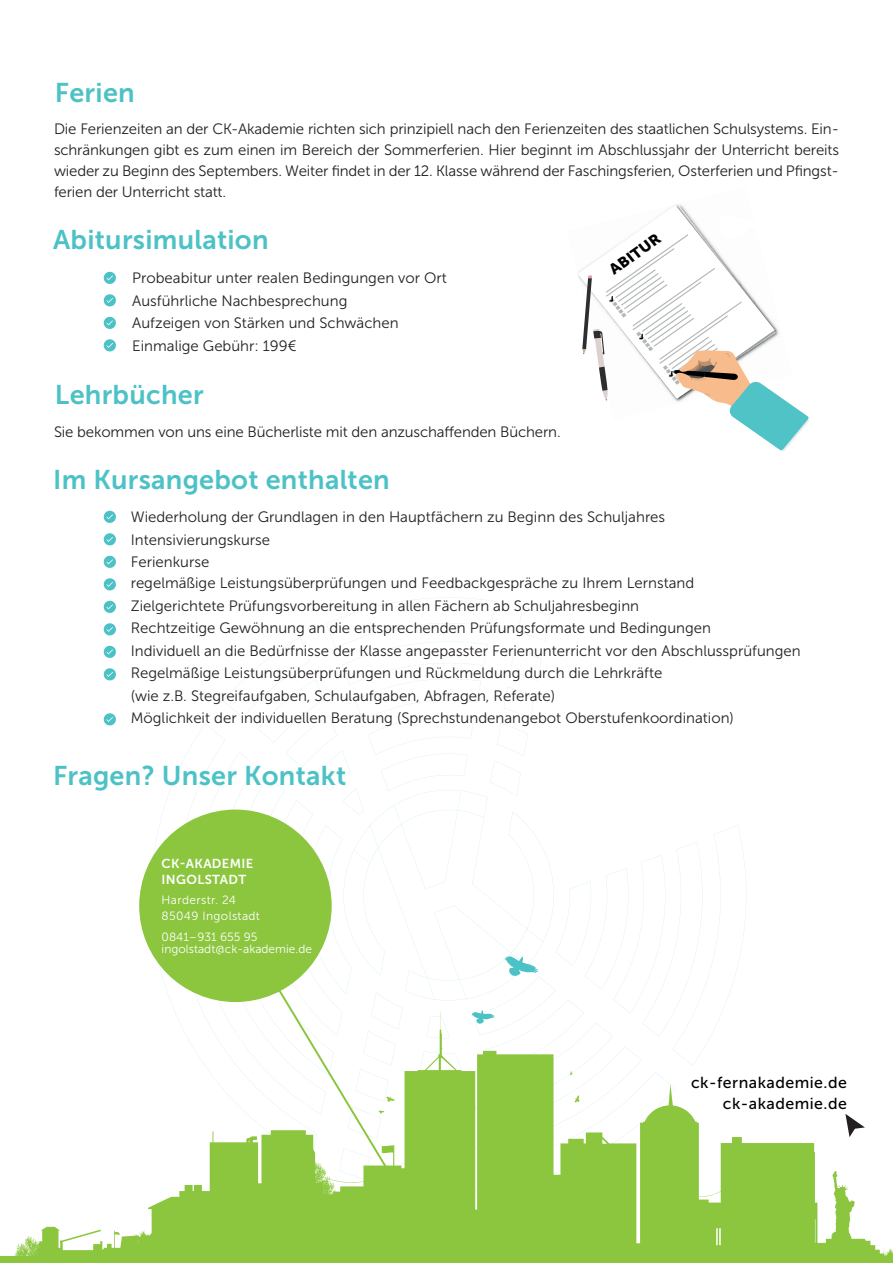
<style>
.page{position:relative;width:893px;height:1263px;background:#fff}
.page>*{position:absolute;margin:0;border:0;box-sizing:border-box;transform-origin:0 0}
.t1{font:27px "Museo Sans 700";letter-spacing:.01em;color:#4dc2c6}
.t2{font:15.9px "Museo Sans 500";letter-spacing:.03em;color:#000002}
.t3{font:15px/22.5px "Museo Sans 300";color:#231f20}
.t4{font:14.85px "Museo Sans 900";color:#000002;scale:1.06 1}
.t5{font:12.9px/15.9px "Museo Sans 700";letter-spacing:.03em;color:#fff}
.t6{font:12px/12px "Museo Sans 300";color:#fff}
.t7{font:12px/15.9px "Museo Sans 300";letter-spacing:.03em;color:#fff}
</style>
<div class="page">
<svg style="left:151px;top:723px;width:72px;height:289px"></svg>
<svg style="left:104px;top:511px;width:12px;height:12px"></svg>
<svg style="left:104px;top:533px;width:12px;height:12px"></svg>
<svg style="left:104px;top:556px;width:12px;height:12px"></svg>
<svg style="left:104px;top:578px;width:12px;height:12px"></svg>
<svg style="left:104px;top:601px;width:12px;height:12px"></svg>
<svg style="left:104px;top:623px;width:12px;height:12px"></svg>
<svg style="left:104px;top:646px;width:12px;height:12px"></svg>
<svg style="left:104px;top:668px;width:12px;height:12px"></svg>
<svg style="left:104px;top:713px;width:12px;height:12px"></svg>
<svg style="left:223px;top:597px;width:523px;height:415px"></svg>
<svg style="left:264px;top:967px;width:220px;height:45px"></svg>
<svg style="left:0;top:1012px;width:893px;height:251px"></svg>
<div style="left:139px;top:809px;width:193px;height:193px;background:#8bc63e;border-radius:50%"></div>
<svg style="left:104px;top:272px;width:12px;height:12px"></svg>
<svg style="left:104px;top:294px;width:12px;height:12px"></svg>
<svg style="left:104px;top:317px;width:12px;height:12px"></svg>
<svg style="left:104px;top:339px;width:12px;height:12px"></svg>
<svg style="left:578px;top:205px;width:231px;height:246px"></svg>
<div style="left:723px;top:1040px;width:30px;height:38px;background:#fff"></div>
<h1 class="t1" style="left:55px;top:77px;width:81px">Ferien</h1>
<p class="t3" style="left:54px;top:119px;width:787px;line-height:21px;text-align:justify">Die Ferienzeiten an der CK-Akademie richten sich prinzipiell nach den Ferienzeiten des staatlichen Schulsystems. Ein&shy;schränkungen gibt es zum einen im Bereich der Sommerferien. Hier beginnt im Abschlussjahr der Unterricht bereits wieder zu Beginn des Septembers. Weiter findet in der 12. Klasse während der Faschingsferien, Osterferien und Pfingst&shy;ferien der Unterricht statt.</p>
<h1 class="t1" style="left:53px;top:225px;width:217px">Abitursimulation</h1>
<p class="t3" style="left:132px;top:267px;width:316px">Probeabitur unter realen Bedingungen vor Ort Ausführliche Nachbesprechung<br>Aufzeigen von Stärken und Schwächen Einmalige Gebühr: 199€</p>
<h1 class="t1" style="left:55px;top:380px;width:150px">Lehrbücher</h1>
<p class="t3" style="left:54px;top:420px;width:508px">Sie bekommen von uns eine Bücherliste mit den anzuschaffenden Büchern.</p>
<p class="t4" style="left:606px;top:264px;width:57px;rotate:-35deg">ABITUR</p>
<h1 class="t1" style="left:53px;top:464px;width:338px">Im Kursangebot enthalten</h1>
<p class="t3" style="left:131px;top:506px;width:536px">Wiederholung der Grundlagen in den Hauptfächern zu Beginn des Schuljahres<br>Intensivierungskurse<br>Ferienkurse</p>
<p class="t3" style="left:131px;top:572px;width:671px">regelmäßige Leistungsüberprüfungen und Feedbackgespräche zu Ihrem Lernstand<br>Zielgerichtete Prüfungsvorbereitung in allen Fächern ab Schuljahresbeginn<br>Rechtzeitige Gewöhnung an die entsprechenden Prüfungsformate und Bedingungen<br>Individuell an die Bedürfnisse der Klasse angepasster Ferienunterricht vor den Abschlussprüfungen Regelmäßige Leistungsüberprüfungen und Rückmeldung durch die Lehrkräfte<br>(wie z.B. Stegreifaufgaben, Schulaufgaben, Abfragen, Referate)<br>Möglichkeit der individuellen Beratung (Sprechstundenangebot Oberstufenkoordination)</p>
<h1 class="t1" style="left:53px;top:761px;width:295px">Fragen? Unser Kontakt</h1>
<p class="t5" style="left:162px;top:856px;width:93px">CK-AKADEMIE<br>INGOLSTADT</p>
<p class="t7" style="left:162px;top:892px;width:100px">Harderstr. 24<br>85049 Ingolstadt</p>
<p class="t6" style="left:162px;top:931px;width:152px">0841–931 655 95 ingolstadt@ck-akademie.de</p>
<p class="t2" style="left:691px;top:1073px;width:157px">ck-fernakademie.de</p>
<p class="t2" style="left:723px;top:1094px;width:126px">ck-akademie.de</p>
</div>
